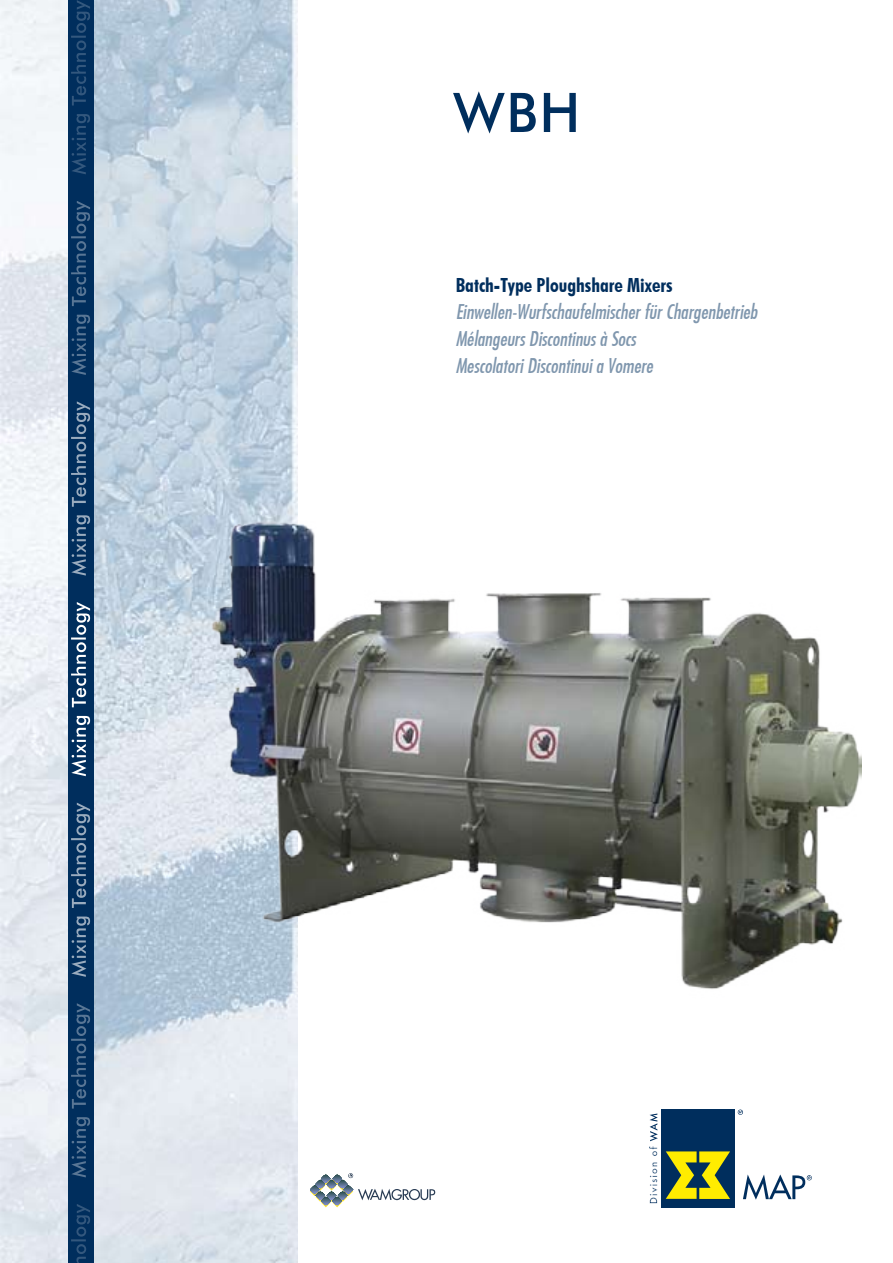
<style>
.page{position:relative;width:893px;height:1263px;background:#fff}
.page>*{position:absolute;margin:0;border:0;box-sizing:border-box;transform-origin:0 0}
.t1{font:500 54.75px "Futura BT";color:#002e5d}
.t2{font:19.5px/27px "Futura Md Cn BT Italic";color:#8097ae}
.t3{font:700 condensed 19.5px "Futura BT";color:#002e5d}
</style>
<div class="page">
<img style="left:0;top:0;width:298px;height:1263px">
<div style="left:68px;top:0;width:25px;height:1263px;background:#002e5d"></div>
<svg style="left:71px;top:1204px;width:19px;height:59px"></svg>
<svg style="left:71px;top:1003px;width:19px;height:174px"></svg>
<svg style="left:71px;top:803px;width:19px;height:174px"></svg>
<svg style="left:71px;top:602px;width:19px;height:174px"></svg>
<svg style="left:71px;top:401px;width:19px;height:175px"></svg>
<svg style="left:71px;top:201px;width:19px;height:174px"></svg>
<svg style="left:71px;top:0;width:19px;height:174px"></svg>
<div style="left:661px;top:1109px;width:74px;height:99px;background:#002e5d"></div>
<svg style="left:666px;top:1151px;width:64px;height:48px"></svg>
<svg style="left:738px;top:1109px;width:5px;height:6px"></svg>
<svg style="left:743px;top:1174px;width:69px;height:26px"></svg>
<svg style="left:650px;top:1162px;width:8px;height:41px"></svg>
<svg style="left:649px;top:1113px;width:9px;height:43px"></svg>
<svg style="left:310px;top:1173px;width:125px;height:34px"></svg>
<img style="left:209px;top:520px;width:652px;height:484px">
<h1 class="t1" style="left:453px;top:79px;width:129px">WBH</h1>
<p class="t3" style="left:456px;top:273px;width:218px">Batch-Type Ploughshare Mixers</p>
<p class="t2" style="left:456px;top:297px;width:303px">Einwellen-Wurfschaufelmischer für Chargenbetrieb<br>Mélangeurs Discontinus à Socs<br>Mescolatori Discontinui a Vomere</p>
</div>
